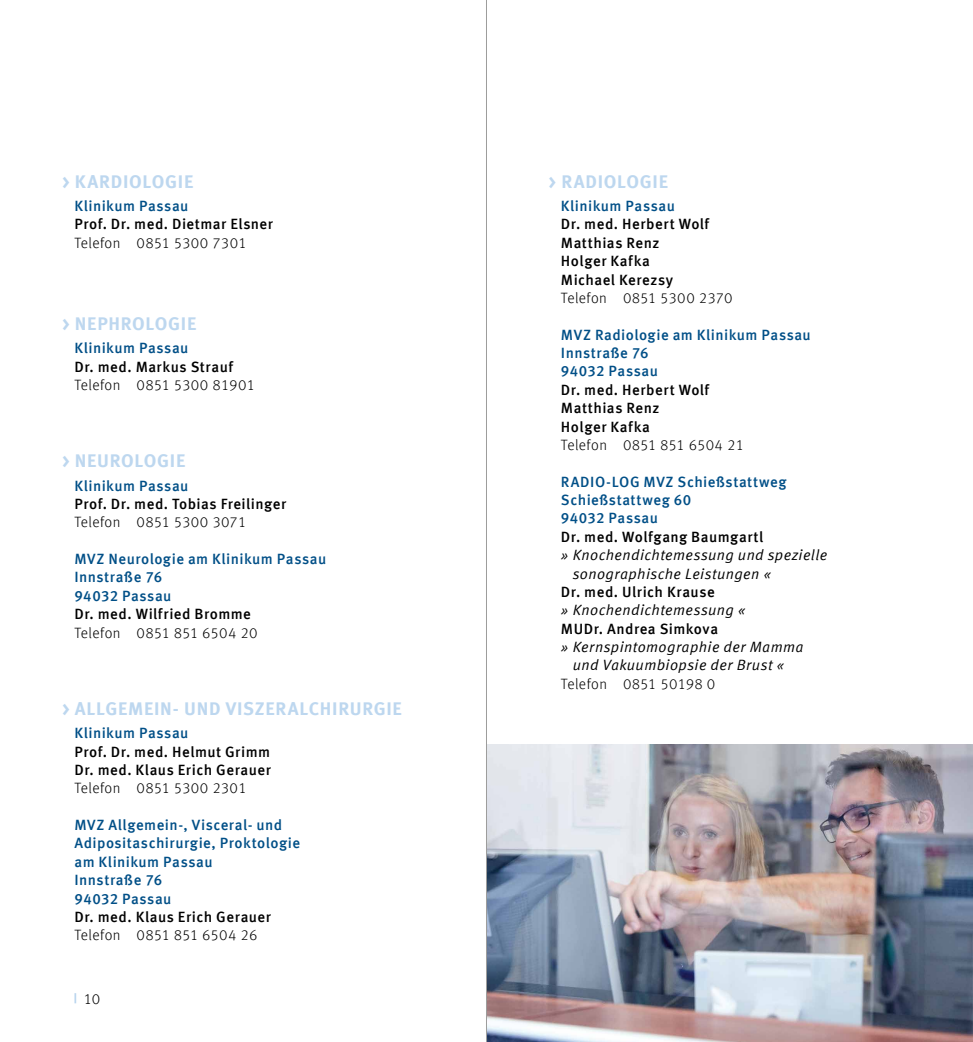
<style>
.page{position:relative;width:973px;height:1042px;background:#fff}
.page>*{position:absolute;margin:0;border:0;box-sizing:border-box;transform-origin:0 0}
.t1{font:700 18.38px "Meta Offc";letter-spacing:.035em;color:#bdd7ef}
.t2{font:500 14.88px/18.4px "Meta Offc";letter-spacing:.03em;color:#000}
.t3{font:500 14.88px/18.4px "Meta Offc";letter-spacing:.03em;color:#004f87}
.t4{font:300 14.88px "Meta Offc";letter-spacing:.02em;color:#000}
.t5{font:14.88px/18.4px "Meta Offc Norm Ita";letter-spacing:.025em;color:#000}
</style>
<div class="page">
<svg style="left:74px;top:993px;width:2px;height:10px"></svg>
<img style="left:487px;top:744px;width:485px;height:298px">
<hr style="left:486px;top:0;width:1px;height:1042px;background:#9d9d9c">
<p class="t1" style="left:62px;top:170px;width:133px">&gt; KARDIOLOGIE</p>
<p class="t3" style="left:74px;top:197px;width:115px">Klinikum Passau</p>
<p class="t2" style="left:74px;top:216px;width:200px">Prof. Dr. med. Dietmar Elsner</p>
<p class="t4" style="left:74px;top:234px;width:174px">Telefon 0851 5300 7301</p>
<p class="t1" style="left:62px;top:313px;width:136px">&gt; NEPHROLOGIE</p>
<p class="t3" style="left:74px;top:339px;width:115px">Klinikum Passau</p>
<p class="t2" style="left:74px;top:358px;width:160px">Dr. med. Markus Strauf</p>
<p class="t4" style="left:74px;top:376px;width:182px">Telefon 0851 5300 81901</p>
<p class="t1" style="left:62px;top:450px;width:125px">&gt; NEUROLOGIE</p>
<p class="t3" style="left:74px;top:477px;width:115px">Klinikum Passau</p>
<p class="t2" style="left:74px;top:495px;width:213px">Prof. Dr. med. Tobias Freilinger</p>
<p class="t4" style="left:74px;top:514px;width:173px">Telefon 0851 5300 3071</p>
<p class="t3" style="left:74px;top:550px;width:253px">MVZ Neurologie am Klinikum Passau<br>Innstraße 76<br>94032 Passau</p>
<p class="t2" style="left:74px;top:605px;width:178px">Dr. med. Wilfried Bromme</p>
<p class="t4" style="left:74px;top:624px;width:185px">Telefon 0851 851 6504 20</p>
<p class="t1" style="left:62px;top:697px;width:341px">&gt; ALLGEMEIN- UND VISZERALCHIRURGIE</p>
<p class="t3" style="left:74px;top:724px;width:115px">Klinikum Passau</p>
<p class="t2" style="left:74px;top:743px;width:198px">Prof. Dr. med. Helmut Grimm<br>Dr. med. Klaus Erich Gerauer</p>
<p class="t4" style="left:74px;top:779px;width:173px">Telefon 0851 5300 2301</p>
<p class="t3" style="left:74px;top:816px;width:227px">MVZ Allgemein-, Visceral- und<br>Adipositaschirurgie, Proktologie am Klinikum Passau<br>Innstraße 76<br>94032 Passau</p>
<p class="t2" style="left:74px;top:908px;width:198px">Dr. med. Klaus Erich Gerauer</p>
<p class="t4" style="left:74px;top:926px;width:184px">Telefon 0851 851 6504 26</p>
<p class="t4" style="left:84px;top:991px;width:18px">10</p>
<p class="t1" style="left:548px;top:170px;width:121px">&gt; RADIOLOGIE</p>
<p class="t3" style="left:561px;top:197px;width:115px">Klinikum Passau</p>
<p class="t2" style="left:561px;top:216px;width:150px">Dr. med. Herbert Wolf<br>Matthias Renz<br>Holger Kafka<br>Michael Kerezsy</p>
<p class="t4" style="left:561px;top:289px;width:173px">Telefon 0851 5300 2370</p>
<p class="t3" style="left:561px;top:326px;width:251px">MVZ Radiologie am Klinikum Passau<br>Innstraße 76<br>94032 Passau</p>
<p class="t2" style="left:561px;top:381px;width:150px">Dr. med. Herbert Wolf<br>Matthias Renz<br>Holger Kafka</p>
<p class="t4" style="left:561px;top:436px;width:184px">Telefon 0851 851 6504 21</p>
<p class="t3" style="left:561px;top:473px;width:227px">RADIO-LOG MVZ Schießstattweg<br>Schießstattweg 60<br>94032 Passau</p>
<p class="t2" style="left:561px;top:528px;width:204px">Dr. med. Wolfgang Baumgartl</p>
<p class="t5" style="left:572px;top:546px;width:256px;text-indent:-12px">» Knochendichtemessung und spezielle sonographische Leistungen «</p>
<p class="t2" style="left:561px;top:583px;width:155px">Dr. med. Ulrich Krause</p>
<p class="t5" style="left:561px;top:601px;width:186px">» Knochendichtemessung «</p>
<p class="t2" style="left:561px;top:620px;width:159px">MUDr. Andrea Simkova</p>
<p class="t5" style="left:561px;top:638px;width:244px;text-align:center">» Kernspintomographie der Mamma und Vakuumbiopsie der Brust «</p>
<p class="t4" style="left:561px;top:675px;width:156px">Telefon 0851 50198 0</p>
</div>
